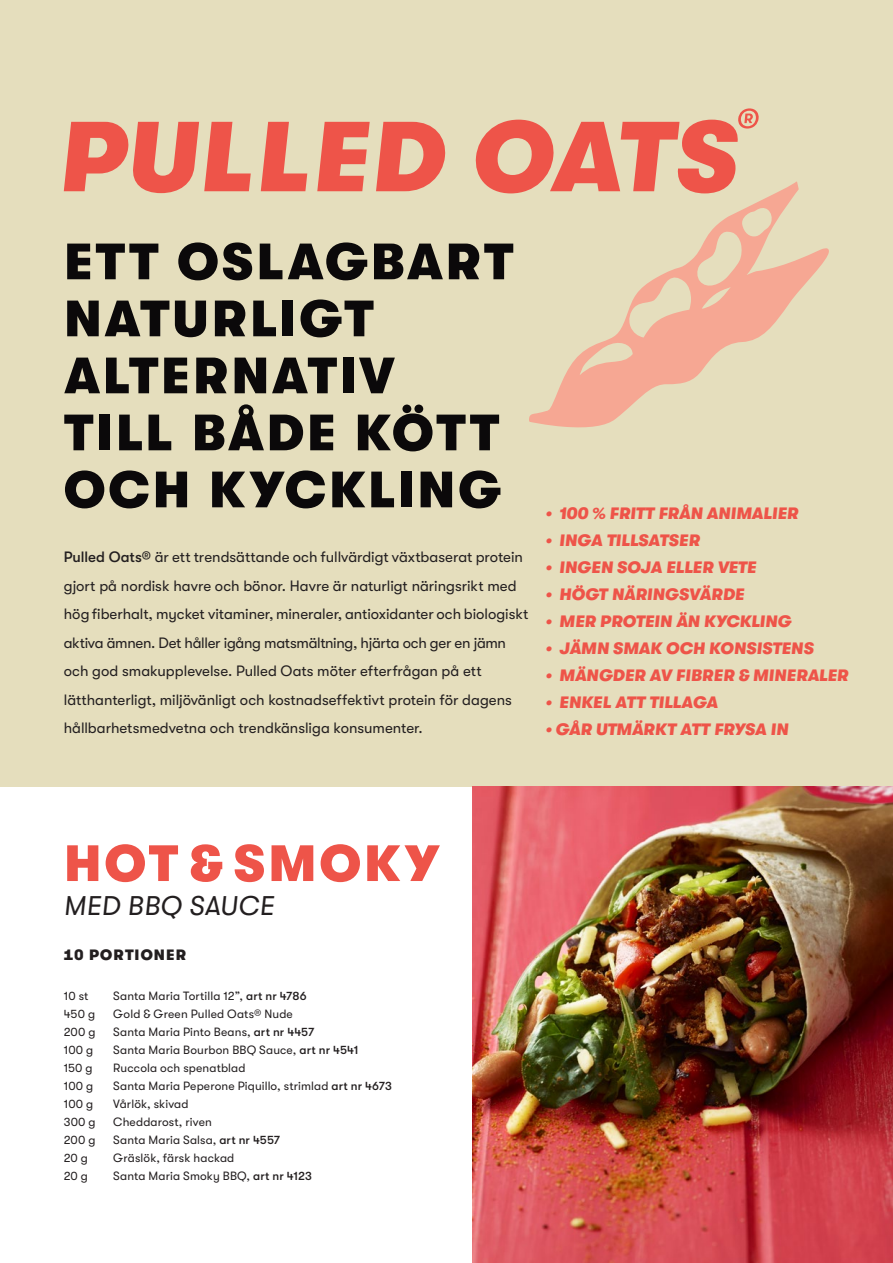
<style>
.page{position:relative;width:893px;height:1263px;background:#fff}
.page>*{position:absolute;margin:0;border:0;box-sizing:border-box;transform-origin:0 0}
.t1{font:900 51px/57px "GT Walsheim Pro";letter-spacing:.055em;color:#0b090a}
.t2{font:900 51px "GT Walsheim Pro";letter-spacing:.06em;color:#ee5449}
.t3{font:italic 27px "GT Walsheim";letter-spacing:.02em;color:#231f20}
.t4{font:italic 900 16.5px "GT Walsheim Pro";color:#ee5449}
.t5{font:15px/28.5px "GT Walsheim";letter-spacing:-.005em;color:#231f20}
.t6{font:900 15px "GT Walsheim Pro";letter-spacing:.075em;color:#231f20}
.t7{font:12px "GT Walsheim";letter-spacing:.01em;color:#231f20}
.s1{font-weight:500}
</style>
<div class="page">
<div style="left:0;top:0;width:893px;height:787px;background:#e5debd"></div>
<svg style="left:64px;top:120px;width:674px;height:73px;fill:#ee5449"></svg>
<svg style="left:738px;top:108px;width:21px;height:21px"></svg>
<svg style="left:528px;top:182px;width:301px;height:246px"></svg>
<img style="left:472px;top:787px;width:421px;height:476px">
<p class="t1" style="left:64px;top:233px;width:451px">ETT OSLAGBART<br>NATURLIGT</p>
<p class="t1" style="left:64px;top:347px;width:438px">ALTERNATIV<br>TILL BÅDE KÖTT<br>OCH KYCKLING</p>
<p class="t5" style="left:64px;top:543px;width:466px"><span class="s1">Pulled Oats®</span> är ett trendsättande och fullvärdigt växtbaserat protein gjort på nordisk havre och bönor. Havre är naturligt näringsrikt med hög fiberhalt, mycket vitaminer, mineraler, antioxidanter och biologiskt aktiva ämnen. Det håller igång matsmältning, hjärta och ger en jämn och god smakupplevelse. Pulled Oats möter efterfrågan på ett lätthanterligt, miljövänligt och kostnadseffektivt protein för dagens hållbarhetsmedvetna och trendkänsliga konsumenter.</p>
<p class="t4" style="left:545px;top:504px;width:254px">• 100 % FRITT FRÅN ANIMALIER</p>
<p class="t4" style="left:545px;top:531px;width:156px">• INGA TILLSATSER</p>
<p class="t4" style="left:545px;top:558px;width:212px">• INGEN SOJA ELLER VETE</p>
<p class="t4" style="left:545px;top:585px;width:200px">• HÖGT NÄRINGSVÄRDE</p>
<p class="t4" style="left:545px;top:612px;width:247px">• MER PROTEIN ÄN KYCKLING</p>
<p class="t4" style="left:545px;top:639px;width:270px">• JÄMN SMAK OCH KONSISTENS</p>
<p class="t4" style="left:545px;top:666px;width:305px">• MÄNGDER AV FIBRER &amp; MINERALER</p>
<p class="t4" style="left:545px;top:693px;width:174px">• ENKEL ATT TILLAGA</p>
<p class="t4" style="left:545px;top:720px;width:244px">• GÅR UTMÄRKT ATT FRYSA IN</p>
<p class="t2" style="left:64px;top:835px;width:376px">HOT &amp; SMOKY</p>
<p class="t3" style="left:64px;top:891px;width:212px">MED BBQ SAUCE</p>
<p class="t6" style="left:64px;top:946px;width:124px">10 PORTIONER</p>
<p class="t7" style="left:64px;top:989px;width:26px">10 st</p>
<p class="t7" style="left:113px;top:989px;width:195px">Santa Maria Tortilla 12”, <span class="s1">art nr 4786</span></p>
<p class="t7" style="left:64px;top:1007px;width:33px">450 g</p>
<p class="t7" style="left:113px;top:1007px;width:181px">Gold &amp; Green Pulled Oats® Nude</p>
<p class="t7" style="left:64px;top:1025px;width:33px">200 g</p>
<p class="t7" style="left:113px;top:1025px;width:203px">Santa Maria Pinto Beans, <span class="s1">art nr 4457</span></p>
<p class="t7" style="left:64px;top:1043px;width:31px">100 g</p>
<p class="t7" style="left:113px;top:1043px;width:247px">Santa Maria Bourbon BBQ Sauce, <span class="s1">art nr 4541</span></p>
<p class="t7" style="left:64px;top:1061px;width:30px">150 g</p>
<p class="t7" style="left:113px;top:1061px;width:134px">Ruccola och spenatblad</p>
<p class="t7" style="left:64px;top:1079px;width:31px">100 g</p>
<p class="t7" style="left:113px;top:1079px;width:280px">Santa Maria Peperone Piquillo, strimlad <span class="s1">art nr 4673</span></p>
<p class="t7" style="left:64px;top:1097px;width:31px">100 g</p>
<p class="t7" style="left:113px;top:1097px;width:77px">Vårlök, skivad</p>
<p class="t7" style="left:64px;top:1115px;width:33px">300 g</p>
<p class="t7" style="left:113px;top:1115px;width:100px">Cheddarost, riven</p>
<p class="t7" style="left:64px;top:1133px;width:33px">200 g</p>
<p class="t7" style="left:113px;top:1133px;width:168px">Santa Maria Salsa, <span class="s1">art nr 4557</span></p>
<p class="t7" style="left:64px;top:1151px;width:26px">20 g</p>
<p class="t7" style="left:113px;top:1151px;width:123px">Gräslök, färsk hackad</p>
<p class="t7" style="left:64px;top:1169px;width:26px">20 g</p>
<p class="t7" style="left:113px;top:1169px;width:200px">Santa Maria Smoky BBQ, <span class="s1">art nr 4123</span></p>
</div>
